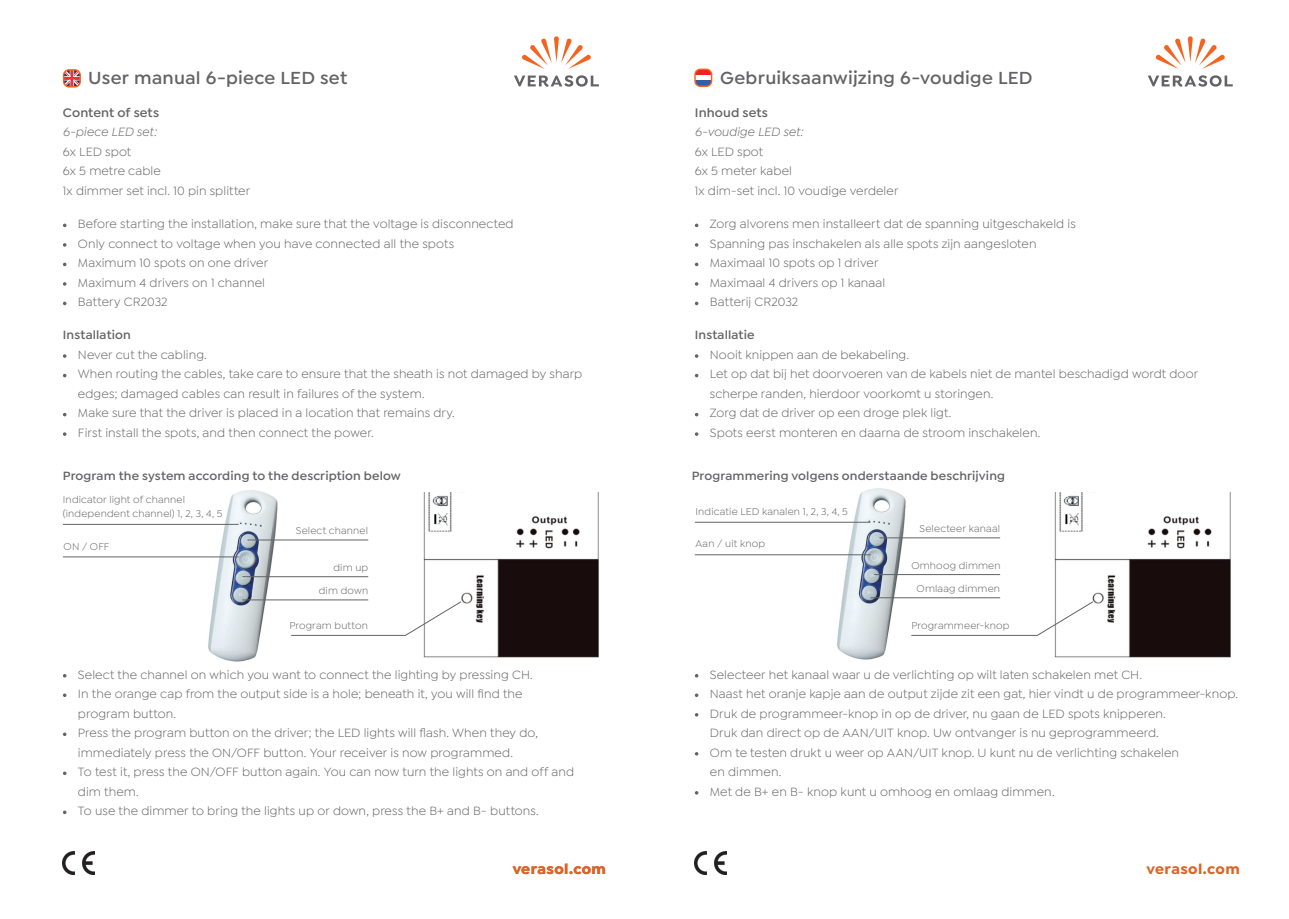
<style>
.page{position:relative;width:1289px;height:919px;background:#fff}
.page>*{position:absolute;margin:0;border:0;box-sizing:border-box;transform-origin:0 0}
.t1{font:600 18.6px "Isidora Sans";letter-spacing:.015em;color:#636366}
.t2{font:700 15.3px "Isidora Sans";letter-spacing:.025em;color:#dd6327}
.t3{font:600 13.2px "Isidora Sans";letter-spacing:.01em;color:#636366}
.t4{font:12.75px/19.5px "Isidora Sans";letter-spacing:.01em;color:#636366}
.t5{font:600 12.75px "Isidora Sans";letter-spacing:.01em;color:#636366}
.t6{font:italic 12.75px "Isidora Sans";color:#636366}
.t7{font:10.5px/13.5px "Isidora Sans";letter-spacing:.015em;color:#636366}
</style>
<div class="page">
<img style="left:833px;top:488px;width:78px;height:172px">
<svg style="left:694px;top:223px;width:4px;height:4px"></svg>
<svg style="left:694px;top:243px;width:4px;height:4px"></svg>
<svg style="left:694px;top:262px;width:4px;height:4px"></svg>
<svg style="left:694px;top:282px;width:4px;height:4px"></svg>
<svg style="left:694px;top:301px;width:4px;height:4px"></svg>
<svg style="left:694px;top:354px;width:4px;height:4px"></svg>
<svg style="left:694px;top:432px;width:4px;height:4px"></svg>
<svg style="left:694px;top:693px;width:4px;height:4px"></svg>
<img style="left:694px;top:851px;width:32px;height:23px">
<img style="left:1054px;top:492px;width:177px;height:166px">
<hr style="left:695px;top:522px;width:175px;height:1px;background:#636366">
<hr style="left:879px;top:537px;width:121px;height:1px;background:#636366">
<hr style="left:874px;top:574px;width:126px;height:1px;background:#636366">
<hr style="left:870px;top:597px;width:130px;height:1px;background:#636366">
<svg style="left:910px;top:601px;width:183px;height:35px"></svg>
<hr style="left:695px;top:554px;width:175px;height:1px;background:#636366">
<img style="left:205px;top:490px;width:78px;height:172px">
<svg style="left:63px;top:243px;width:3px;height:4px"></svg>
<svg style="left:63px;top:282px;width:3px;height:4px"></svg>
<svg style="left:63px;top:354px;width:3px;height:4px"></svg>
<svg style="left:63px;top:432px;width:3px;height:4px"></svg>
<svg style="left:63px;top:693px;width:3px;height:4px"></svg>
<svg style="left:63px;top:732px;width:3px;height:4px"></svg>
<img style="left:63px;top:851px;width:32px;height:23px">
<img style="left:423px;top:492px;width:176px;height:166px">
<hr style="left:63px;top:524px;width:175px;height:1px;background:#636366">
<hr style="left:247px;top:539px;width:121px;height:1px;background:#636366">
<hr style="left:242px;top:576px;width:126px;height:1px;background:#636366">
<hr style="left:242px;top:599px;width:126px;height:1px;background:#636366">
<svg style="left:291px;top:601px;width:170px;height:35px"></svg>
<hr style="left:63px;top:556px;width:175px;height:1px;background:#636366">
<svg style="left:522px;top:36px;width:69px;height:33px"></svg>
<svg style="left:514px;top:75px;width:85px;height:12px"></svg>
<svg style="left:1155px;top:36px;width:69px;height:33px"></svg>
<svg style="left:1148px;top:75px;width:84px;height:12px"></svg>
<div style="left:695px;top:69px;width:16px;height:6px;background:#ee2123"></div>
<svg style="left:696px;top:81px;width:15px;height:5px"></svg>
<div style="left:694px;top:69px;width:18px;height:18px;border:1px solid #f36421;border-radius:5px"></div>
<svg style="left:64px;top:71px;width:16px;height:16px"></svg>
<div style="left:63px;top:69px;width:18px;height:18px;border:1px solid #f36421;border-radius:5px"></div>
<h1 class="t1" style="left:88px;top:67px;width:260px">User manual 6-piece LED set</h1>
<p class="t3" style="left:63px;top:105px;width:98px">Content of sets</p>
<p class="t6" style="left:63px;top:125px;width:95px">6-piece LED set:</p>
<p class="t4" style="left:63px;top:142px;width:189px">6x LED spot<br>6x 5 metre cable<br>1x dimmer set incl. 10 pin splitter</p>
<p class="t4" style="left:78px;top:214px;width:437px">Before starting the installation, make sure that the voltage is disconnected Only connect to voltage when you have connected all the spots Maximum 10 spots on one driver<br>Maximum 4 drivers on 1 channel<br>Battery CR2032</p>
<p class="t5" style="left:63px;top:328px;width:69px">Installation</p>
<p class="t4" style="left:78px;top:345px;width:506px">Never cut the cabling.<br>When routing the cables, take care to ensure that the sheath is not damaged by sharp edges; damaged cables can result in failures of the system.<br>Make sure that the driver is placed in a location that remains dry.<br>First install the spots, and then connect the power.</p>
<p class="t5" style="left:63px;top:468px;width:339px">Program the system according to the description below</p>
<p class="t7" style="left:63px;top:492px;width:161px">Indicator light of channel (independent channel) 1, 2, 3, 4, 5</p>
<p class="t7" style="left:64px;top:539px;width:47px">ON / OFF</p>
<p class="t7" style="left:296px;top:524px;width:74px">Select channel</p>
<p class="t7" style="left:333px;top:560px;width:36px">dim up</p>
<p class="t7" style="left:319px;top:584px;width:51px">dim down</p>
<p class="t7" style="left:289px;top:618px;width:80px">Program button</p>
<p class="t4" style="left:78px;top:664px;width:498px">Select the channel on which you want to connect the lighting by pressing CH.<br>In the orange cap from the output side is a hole; beneath it, you will find the program button.<br>Press the program button on the driver; the LED lights will flash. When they do, immediately press the ON/OFF button. Your receiver is now programmed.<br>To test it, press the ON/OFF button again. You can now turn the lights on and off and dim them.<br>To use the dimmer to bring the lights up or down, press the B+ and B- buttons.</p>
<h1 class="t1" style="left:720px;top:67px;width:314px">Gebruiksaanwijzing 6-voudige LED</h1>
<p class="t3" style="left:695px;top:105px;width:75px">Inhoud sets</p>
<p class="t6" style="left:695px;top:125px;width:110px">6-voudige LED set:</p>
<p class="t4" style="left:695px;top:142px;width:205px">6x LED spot<br>6x 5 meter kabel<br>1x dim-set incl. 10 voudige verdeler</p>
<p class="t4" style="left:710px;top:214px;width:367px">Zorg alvorens men installeert dat de spanning uitgeschakeld is Spanning pas inschakelen als alle spots zijn aangesloten Maximaal 10 spots op 1 driver<br>Maximaal 4 drivers op 1 kanaal<br>Batterij CR2032</p>
<p class="t5" style="left:695px;top:328px;width:61px">Installatie</p>
<p class="t4" style="left:710px;top:345px;width:489px">Nooit knippen aan de bekabeling.<br>Let op dat bij het doorvoeren van de kabels niet de mantel beschadigd wordt door scherpe randen, hierdoor voorkomt u storingen.<br>Zorg dat de driver op een droge plek ligt.<br>Spots eerst monteren en daarna de stroom inschakelen.</p>
<p class="t5" style="left:691px;top:468px;width:315px">Programmering volgens onderstaande beschrijving</p>
<p class="t7" style="left:695px;top:504px;width:154px">Indicatie LED kanalen 1, 2, 3, 4, 5</p>
<p class="t7" style="left:695px;top:537px;width:71px">Aan / uit knop</p>
<p class="t7" style="left:919px;top:522px;width:82px">Selecteer kanaal</p>
<p class="t7" style="left:911px;top:558px;width:91px">Omhoog dimmen</p>
<p class="t7" style="left:916px;top:582px;width:85px">Omlaag dimmen</p>
<p class="t7" style="left:911px;top:618px;width:100px">Programmeer-knop</p>
<p class="t4" style="left:710px;top:664px;width:529px">Selecteer het kanaal waar u de verlichting op wilt laten schakelen met CH.<br>Naast het oranje kapje aan de output zijde zit een gat, hier vindt u de programmeer-knop.<br>Druk de programmeer-knop in op de driver, nu gaan de LED spots knipperen.<br>Druk dan direct op de AAN/UIT knop. Uw ontvanger is nu geprogrammeerd.<br>Om te testen drukt u weer op AAN/UIT knop. U kunt nu de verlichting schakelen<br>en dimmen.<br>Met de B+ en B- knop kunt u omhoog en omlaag dimmen.</p>
<p class="t2" style="left:512px;top:859px;width:95px">verasol.com</p>
<p class="t2" style="left:1146px;top:859px;width:95px">verasol.com</p>
</div>
